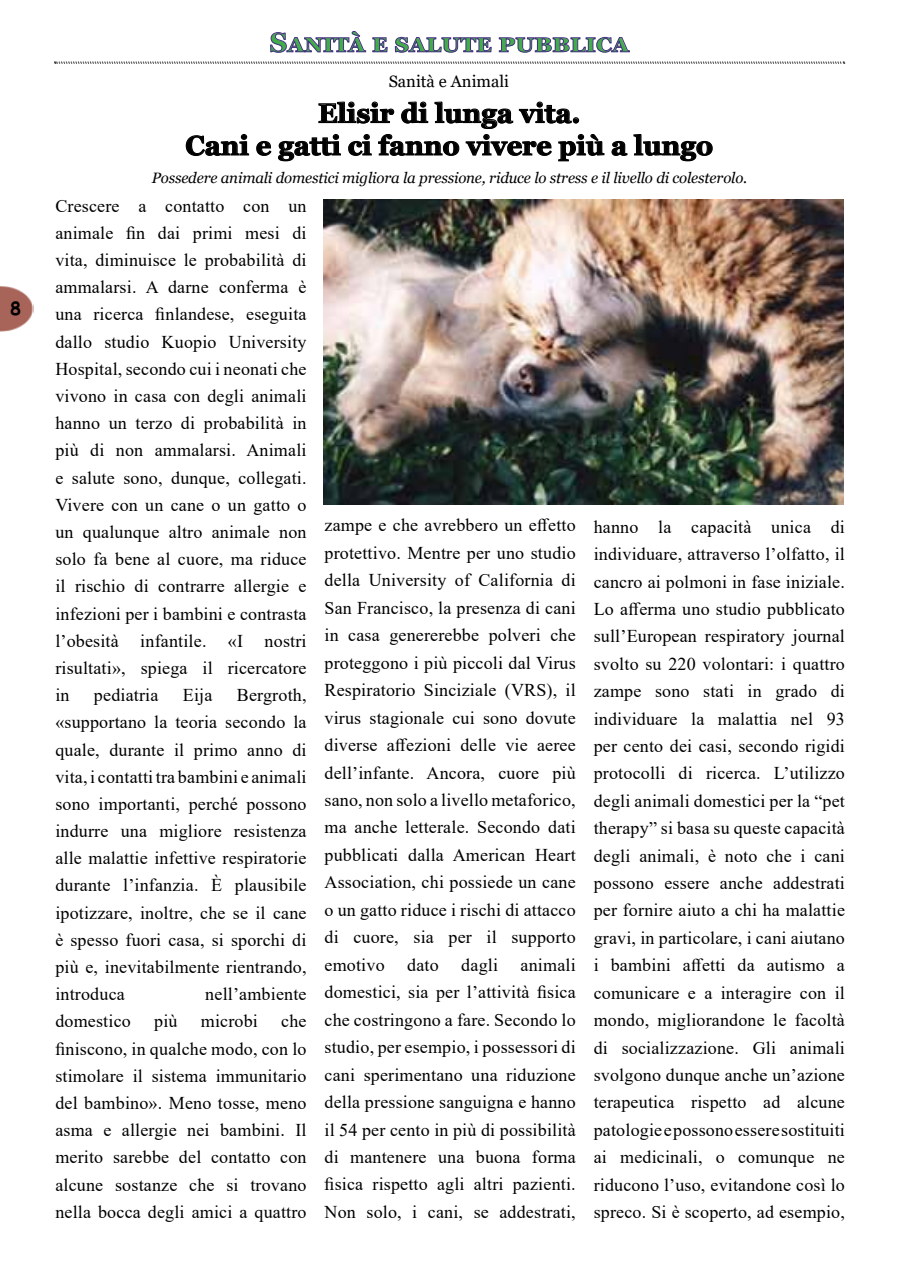
<style>
.page{position:relative;width:898px;height:1272px;background:#fff}
.page>*{position:absolute;margin:0;border:0;box-sizing:border-box;transform-origin:0 0}
.t1{font:700 27px/32.4px "Georgia";color:#000;text-align:center}
.t2{font:700 27px "Georgia";letter-spacing:.035em;color:#41ad49}
.t3{font:18px/27.5px "Times New Roman";letter-spacing:.01em;color:#000;text-align:justify}
.t4{font:700 18px "Comic Sans MS";color:#000}
.t5{font:16.5px "Georgia";color:#000}
.t6{font:italic 15px "Georgia";letter-spacing:-.01em;color:#000}
</style>
<div class="page">
<img style="left:0;top:286px;width:34px;height:46px">
<svg style="left:270px;top:31px;width:96px;height:22px"></svg>
<svg style="left:372px;top:37px;width:16px;height:16px"></svg>
<svg style="left:394px;top:37px;width:98px;height:16px"></svg>
<svg style="left:498px;top:37px;width:132px;height:16px"></svg>
<svg style="left:185px;top:101px;width:528px;height:61px"></svg>
<svg style="left:54px;top:62px;width:790px;height:2px"></svg>
<img style="left:323px;top:199px;width:520px;height:305px">
<p class="t4" style="left:10px;top:295px;width:12px">8</p>
<h1 class="t2" style="left:270px;top:25px;width:359px">Sanità e salute pubblica</h1>
<p class="t5" style="left:388px;top:72px;width:122px">Sanità e Animali</p>
<h1 class="t1" style="left:185px;top:97px;width:529px">Elisir di lunga vita.<br>Cani e gatti ci fanno vivere più a lungo</h1>
<p class="t6" style="left:152px;top:168px;width:597px">Possedere animali domestici migliora la pressione, riduce lo stress e il livello di colesterolo.</p>
<p class="t3" style="left:55px;top:191px;width:253px">Crescere a contatto con un animale fin dai primi mesi di vita, diminuisce le probabilità di ammalarsi. A darne conferma è una ricerca finlandese, eseguita dallo studio Kuopio University Hospital, secondo cui i neonati che vivono in casa con degli animali hanno un terzo di probabilità in più di non ammalarsi. Animali e salute sono, dunque, collegati.<br>Vivere con un cane o un gatto o un qualunque altro animale non solo fa bene al cuore, ma riduce il rischio di contrarre allergie e infezioni per i bambini e contrasta l’obesità infantile. «I nostri risultati», spiega il ricercatore in</p>
<p class="t3" style="left:324px;top:511px;width:253px">zampe e che avrebbero un effetto protettivo. Mentre per uno studio della University of California di San Francisco, la presenza di cani in casa genererebbe polveri che proteggono i più piccoli dal Virus Respiratorio Sinciziale (VRS), il virus stagionale cui sono dovute diverse affezioni delle vie aeree dell’infante. Ancora, cuore più sano, non solo a livello metaforico, ma anche letterale. Secondo dati pubblicati dalla American Heart Association, chi possiede un cane o un gatto riduce i rischi di attacco di cuore, sia per il supporto emotivo</p>
<p class="t3" style="left:593px;top:512px;width:253px">hanno la capacità unica di individuare, attraverso l’olfatto, il cancro ai polmoni in fase iniziale.<br>Lo afferma uno studio pubblicato sull’European respiratory journal svolto su 220 volontari: i quattro zampe sono stati in grado di individuare la malattia nel 93 per cento dei casi, secondo rigidi protocolli di ricerca. L’utilizzo degli animali domestici per la “pet therapy” si basa su queste capacità degli animali, è noto che i cani possono essere anche addestrati per fornire aiuto a chi ha malattie gravi, in particolare, i cani aiutano i bambini affetti da autismo a comunicare e a interagire con il mondo, migliorandone le facoltà di socializzazione. Gli animali svolgono dunque anche un’azione terapeutica rispetto ad alcune patologie e possono essere sostituiti ai medicinali, o comunque ne riducono l’uso, evitandone così lo spreco. Si è scoperto, ad esempio,</p>
<p class="t3" style="left:94px;top:680px;width:66px">pediatria</p>
<p class="t3" style="left:183px;top:680px;width:31px">Eija</p>
<p class="t3" style="left:55px;top:681px;width:252px;text-indent:181px">Bergroth, «supportano la teoria secondo la quale, durante il primo anno di vita, i contatti tra bambini e animali sono importanti, perché possono indurre una migliore resistenza alle malattie infettive respiratorie durante l’infanzia. È plausibile ipotizzare, inoltre, che se il cane è spesso fuori casa, si sporchi di più e, inevitabilmente rientrando, introduca</p>
<p class="t3" style="left:324px;top:950px;width:252px;text-indent:196px">animali domestici, sia per l’attività fisica che costringono a fare. Secondo lo studio, per esempio, i possessori di cani sperimentano una riduzione della pressione sanguigna e hanno il 54 per cento in più di possibilità di mantenere una buona forma fisica rispetto agli altri pazienti.<br>Non solo, i cani, se addestrati,</p>
<p class="t3" style="left:407px;top:950px;width:33px">dato</p>
<p class="t3" style="left:461px;top:950px;width:38px">dagli</p>
<p class="t3" style="left:205px;top:979px;width:103px">nell’ambiente</p>
<p class="t3" style="left:55px;top:1007px;width:253px;text-indent:226px">che finiscono, in qualche modo, con lo stimolare il sistema immunitario del bambino». Meno tosse, meno asma e allergie nei bambini. Il merito sarebbe del contatto con alcune sostanze che si trovano nella bocca degli amici a quattro</p>
<p class="t3" style="left:55px;top:1007px;width:77px">domestico</p>
<p class="t3" style="left:154px;top:1007px;width:25px">più</p>
<p class="t3" style="left:201px;top:1007px;width:59px">microbi</p>
</div>
